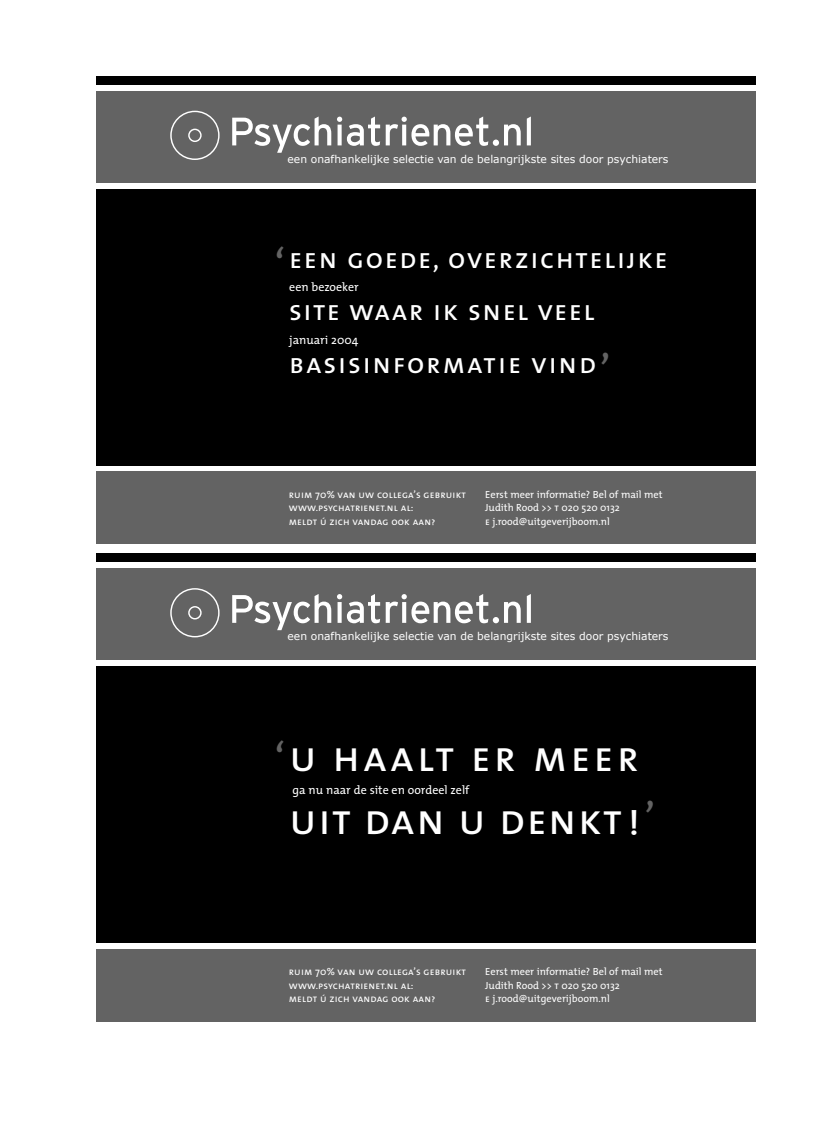
<style>
.page{position:relative;width:830px;height:1127px;background:#fff}
.page>*{position:absolute;margin:0;border:0;box-sizing:border-box;transform-origin:0 0}
.t1{font:45px "The Mix Caps";color:#636363}
.t2{font:43.5px/63px "The Mix Caps";letter-spacing:.035em;color:#fff}
.t3{font:28.5px/52.5px "The Mix Caps";letter-spacing:.055em;color:#fff}
.t4{font:12px "The Mix";color:#fff}
.t5{font:10.65px "Verdana";color:#fff}
.t6{font:10.35px/13.5px "The Mix";color:#fff}
.t7{font:10.35px/13.5px "The Mix Caps";letter-spacing:.015em;color:#fff}
.s1{font-family:"The Mix"}
.s2{font-family:"The Mix Caps"}
.s3{font-size:45px;color:#636363}
</style>
<div class="page">
<div style="left:96px;top:554px;width:659px;height:8px;background:#000"></div>
<div style="left:96px;top:949px;width:659px;height:72px;background:#636363"></div>
<div style="left:96px;top:666px;width:659px;height:277px;background:#000"></div>
<div style="left:96px;top:568px;width:659px;height:92px;background:#636363"></div>
<svg style="left:504px;top:601px;width:16px;height:22px"></svg>
<svg style="left:526px;top:594px;width:4px;height:29px"></svg>
<svg style="left:232px;top:594px;width:99px;height:36px"></svg>
<svg style="left:337px;top:594px;width:151px;height:29px"></svg>
<div style="left:492px;top:617px;width:7px;height:6px;background:#fff;border-radius:50%"></div>
<svg style="left:170px;top:588px;width:50px;height:50px"></svg>
<div style="left:96px;top:77px;width:659px;height:8px;background:#000"></div>
<div style="left:96px;top:472px;width:659px;height:72px;background:#636363"></div>
<div style="left:96px;top:189px;width:659px;height:276px;background:#000"></div>
<div style="left:96px;top:91px;width:659px;height:92px;background:#636363"></div>
<svg style="left:504px;top:124px;width:16px;height:21px"></svg>
<svg style="left:526px;top:117px;width:4px;height:28px"></svg>
<svg style="left:232px;top:116px;width:99px;height:37px"></svg>
<svg style="left:337px;top:116px;width:151px;height:30px"></svg>
<div style="left:492px;top:140px;width:7px;height:6px;background:#fff;border-radius:50%"></div>
<svg style="left:170px;top:110px;width:50px;height:50px"></svg>
<p class="t5" style="left:287px;top:152px;width:382px">een onafhankelijke selectie van de belangrijkste sites door psychiaters</p>
<h1 class="t1" style="left:274px;top:227px;width:12px">‘</h1>
<h3 class="t3" style="left:289px;top:231px;width:380px">een goede, overzichtelijke site waar ik snel veel basisinformatie vind</h3>
<p class="t4" style="left:289px;top:277px;width:71px">een bezoeker</p>
<p class="t4" style="left:289px;top:330px;width:70px">januari 2004</p>
<h1 class="t1" style="left:599px;top:334px;width:12px">’</h1>
<p class="t7" style="left:289px;top:487px;width:178px">ruim <span class="s1">70</span>% van uw collega’s gebruikt www.psychatrienet.nl al:<br>meldt ú zich vandag ook aan?</p>
<p class="t6" style="left:485px;top:487px;width:179px">Eerst meer informatie? Bel of mail met<br>Judith Rood &gt;&gt; <span class="s2">t</span> 020 520 0132<br><span class="s2">e</span> j.rood@uitgeverijboom.nl</p>
<p class="t5" style="left:287px;top:629px;width:382px">een onafhankelijke selectie van de belangrijkste sites door psychiaters</p>
<h1 class="t1" style="left:274px;top:722px;width:12px">‘</h1>
<h2 class="t2" style="left:289px;top:724px;width:367px">u haalt er meer uit dan u denkt !<span class="s3">’</span></h2>
<p class="t4" style="left:292px;top:780px;width:178px">ga nu naar de site en oordeel zelf</p>
<p class="t7" style="left:289px;top:964px;width:178px">ruim <span class="s1">70</span>% van uw collega’s gebruikt www.psychatrienet.nl al:<br>meldt ú zich vandag ook aan?</p>
<p class="t6" style="left:485px;top:964px;width:179px">Eerst meer informatie? Bel of mail met<br>Judith Rood &gt;&gt; <span class="s2">t</span> 020 520 0132<br><span class="s2">e</span> j.rood@uitgeverijboom.nl</p>
</div>
